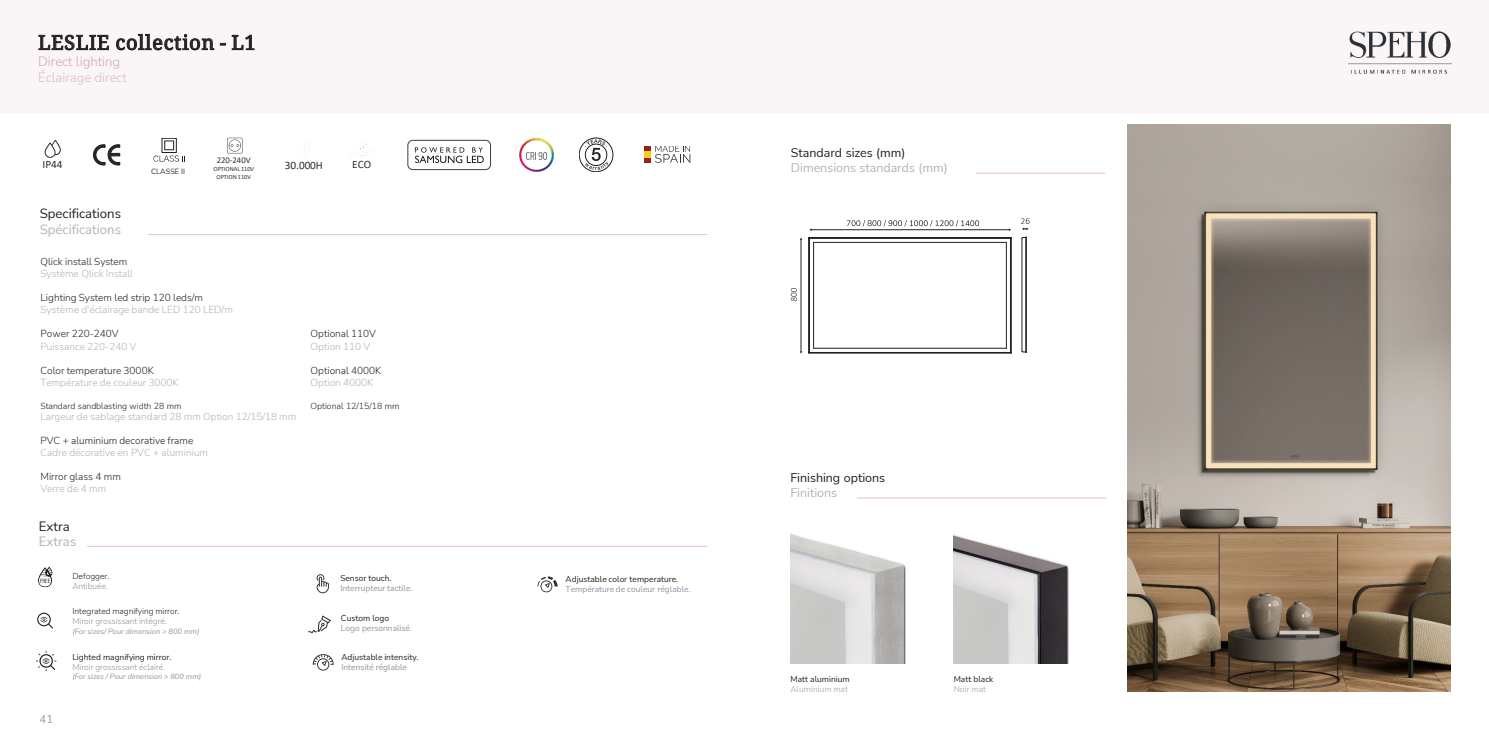
<style>
.page{position:relative;width:1489px;height:745px;background:#fff}
.page>*{position:absolute;margin:0;border:0;box-sizing:border-box;transform-origin:0 0}
.t1{font:20px "Noto Serif";letter-spacing:.035em;color:#231f20}
.t2{font:300 13.25px/15.8px "Nunito Sans";color:#debcc2}
.t3{font:13.25px/15.8px "Nunito Sans";color:#231f20}
.t4{font:13.25px/15.8px "Nunito Sans";color:#b2b3b7}
.t5{font:12.5px/15px "Nunito Sans";color:#b2b3b7}
.t6{font:12.5px/15px "Nunito Sans";color:#231f20}
.t7{font:11.25px "Calibri";color:#2d2f36}
.t8{font:11.25px "Nunito Sans";color:#9b9ca0}
.t9{font:300 10px/12px "Nunito Sans";color:#b2b3b7}
.t10{font:300 10px/12px "Nunito Sans";color:#231f20}
.t11{font:300 8.75px "Nunito Sans";letter-spacing:-.005em;color:#231f20}
.t12{font:8.75px "Calibri";letter-spacing:-.005em;color:#2d2f36}
.t13{font:8.38px/10px "Nunito Sans";color:#8f93a2}
.t14{font:8.38px/10px "Nunito Sans";letter-spacing:.005em;color:#231f20}
.t15{font:300 8.38px/10px "Nunito Sans";letter-spacing:-.005em;color:#231f20}
.t16{font:300 8.38px/10px "Nunito Sans";letter-spacing:-.005em;color:#8f93a2}
.t17{font:italic 7.5px "Nunito Sans";letter-spacing:.005em;color:#939598}
.t18{font:7.5px "Nunito Sans";letter-spacing:.005em;color:#2d2f36}
.t19{font:6.25px/7.5px "Calibri";letter-spacing:-.005em;color:#2d2f36;text-align:center}
.s1{color:#d3a6af}
.s2{color:#b2b3b7}
.s3{color:#231f20}
.s4{color:#8f93a2}
.s5{font-weight:400;color:#231f20}
</style>
<div class="page">
<div style="left:0;top:0;width:755px;height:113px;background:#faf6f7"></div>
<hr style="left:148px;top:234px;width:559px;height:1px;background:#e1c2c8">
<hr style="left:87px;top:545px;width:620px;height:1px;background:#e1c2c8">
<svg style="left:316px;top:574px;width:13px;height:19px"></svg>
<svg style="left:308px;top:615px;width:23px;height:17px"></svg>
<svg style="left:313px;top:654px;width:21px;height:17px"></svg>
<img style="left:519px;top:138px;width:34px;height:34px">
<svg style="left:526px;top:152px;width:21px;height:8px"></svg>
<div style="left:407px;top:140px;width:84px;height:30px;border:1px solid #3f3f40;border-radius:5px"></div>
<svg style="left:415px;top:147px;width:69px;height:16px"></svg>
<svg style="left:93px;top:144px;width:27px;height:21px"></svg>
<svg style="left:45px;top:140px;width:16px;height:18px"></svg>
<svg style="left:227px;top:138px;width:16px;height:15px"></svg>
<svg style="left:579px;top:138px;width:34px;height:33px"></svg>
<div style="left:579px;top:138px;width:34px;height:34px;border:1px solid #231f20;border-radius:50%"></div>
<svg style="left:585px;top:139px;width:23px;height:31px"></svg>
<svg style="left:153px;top:138px;width:32px;height:24px"></svg>
<svg style="left:644px;top:146px;width:46px;height:17px"></svg>
<svg style="left:349px;top:144px;width:19px;height:13px"></svg>
<svg style="left:37px;top:612px;width:16px;height:16px"></svg>
<svg style="left:38px;top:566px;width:14px;height:20px"></svg>
<svg style="left:36px;top:650px;width:20px;height:20px"></svg>
<svg style="left:537px;top:576px;width:20px;height:17px"></svg>
<img style="left:1127px;top:124px;width:322px;height:567px">
<div style="left:734px;top:0;width:754px;height:113px;background:#faf6f7"></div>
<hr style="left:975px;top:173px;width:130px;height:1px;background:#e1c2c8">
<hr style="left:856px;top:497px;width:250px;height:1px;background:#e1c2c8">
<img style="left:1348px;top:31px;width:104px;height:43px">
<svg style="left:1291px;top:455px;width:7px;height:3px"></svg>
<img style="left:953px;top:534px;width:116px;height:129px">
<img style="left:790px;top:533px;width:116px;height:130px">
<hr style="left:1026px;top:237px;width:1px;height:115px;background:#231f20">
<hr style="left:1025px;top:237px;width:1px;height:115px;background:#231f20">
<hr style="left:1021px;top:238px;width:1px;height:113px;background:#231f20">
<svg style="left:1021px;top:218px;width:8px;height:12px"></svg>
<hr style="left:809px;top:238px;width:201px;height:1px;background:#231f20">
<hr style="left:809px;top:238px;width:1px;height:114px;background:#231f20">
<hr style="left:813px;top:242px;width:1px;height:106px;background:#231f20">
<hr style="left:813px;top:242px;width:193px;height:1px;background:#231f20">
<hr style="left:1006px;top:242px;width:1px;height:106px;background:#231f20">
<hr style="left:813px;top:348px;width:193px;height:1px;background:#231f20">
<hr style="left:809px;top:352px;width:201px;height:1px;background:#231f20">
<hr style="left:1010px;top:238px;width:1px;height:114px;background:#231f20">
<hr style="left:808px;top:238px;width:1px;height:114px;background:#231f20">
<hr style="left:809px;top:237px;width:201px;height:1px;background:#231f20">
<hr style="left:800px;top:239px;width:1px;height:112px;background:#231f20">
<hr style="left:811px;top:229px;width:198px;height:1px;background:#231f20">
<svg style="left:790px;top:288px;width:6px;height:13px"></svg>
<svg style="left:846px;top:220px;width:133px;height:6px"></svg>
<p class="t1" style="left:38px;top:29px;width:219px">LESLIE collection - L1</p>
<p class="t2" style="left:38px;top:53px;width:90px"><span class="s1">Direct lighting<br></span>Éclairage direct</p>
<p class="t12" style="left:217px;top:153px;width:35px">220-240V</p>
<p class="t19" style="left:213px;top:165px;width:42px">OPTIONAL 110V<br>OPTION 110V</p>
<p class="t7" style="left:43px;top:156px;width:22px">IP44</p>
<p class="t7" style="left:285px;top:157px;width:40px">30.000H</p>
<p class="t18" style="left:151px;top:166px;width:36px">CLASSE II</p>
<p class="t3" style="left:40px;top:205px;width:83px">Specifications<br><span class="s2">Spécifications</span></p>
<p class="t7" style="left:352px;top:157px;width:20px">ECO</p>
<p class="t9" style="left:40px;top:255px;width:94px"><span class="s3">Qlick install System<br></span>Système Qlick Install</p>
<p class="t9" style="left:40px;top:291px;width:194px"><span class="s3">Lighting System led strip 120 leds/m<br></span>Système d'éclairage bande LED 120 LED/m</p>
<p class="t10" style="left:40px;top:327px;width:80px">Power 220-240V</p>
<p class="t10" style="left:310px;top:327px;width:67px">Optional 110V</p>
<p class="t9" style="left:40px;top:339px;width:97px">Puissance 220-240 V</p>
<p class="t9" style="left:310px;top:339px;width:61px">Option 110 V</p>
<p class="t10" style="left:40px;top:363px;width:115px">Color temperature 3000K</p>
<p class="t10" style="left:310px;top:363px;width:72px">Optional 4000K</p>
<p class="t9" style="left:40px;top:375px;width:140px">Température de couleur 3000K</p>
<p class="t9" style="left:310px;top:375px;width:64px">Option 4000K</p>
<p class="t11" style="left:40px;top:399px;width:142px">Standard sandblasting width 28 mm</p>
<p class="t11" style="left:310px;top:399px;width:90px">Optional 12/15/18 mm</p>
<p class="t9" style="left:40px;top:410px;width:257px">Largeur de sablage standard 28 mm Option 12/15/18 mm</p>
<p class="t9" style="left:40px;top:434px;width:169px"><span class="s3">PVC + aluminium decorative frame<br></span>Cadre décorative en PVC + aluminium</p>
<p class="t10" style="left:40px;top:470px;width:82px">Mirror glass 4 mm<br><span class="s2">Verre de 4 mm</span></p>
<p class="t4" style="left:39px;top:517px;width:39px"><span class="s3">Extra<br></span>Extras</p>
<p class="t8" style="left:40px;top:710px;width:15px">41</p>
<p class="t15" style="left:72px;top:570px;width:38px">Defogger.<br><span class="s4">Antibuée.</span></p>
<p class="t15" style="left:72px;top:605px;width:108px">Integrated magnifying mirror.<br><span class="s4">Miroir grossissant intégré.</span></p>
<p class="t17" style="left:72px;top:625px;width:128px">(For sizes/ Pour dimension &gt; 800 mm)</p>
<p class="t16" style="left:72px;top:651px;width:100px"><span class="s5">Lighted magnifying mirror.<br></span>Miroir grossissant éclairé.</p>
<p class="t17" style="left:72px;top:671px;width:130px">(For sizes / Pour dimension &gt; 800 mm)</p>
<p class="t13" style="left:340px;top:572px;width:74px"><span class="s3">Sensor touch.<br></span>Interrupteur tactile.</p>
<p class="t13" style="left:341px;top:612px;width:72px"><span class="s3">Custom logo<br></span>Logo personnalisé.</p>
<p class="t14" style="left:341px;top:651px;width:79px">Adjustable intensity.<br><span class="s4">Intensité réglable</span></p>
<p class="t5" style="left:790px;top:145px;width:158px"><span class="s3">Standard sizes (mm)<br></span>Dimensions standards (mm)</p>
<p class="t13" style="left:565px;top:573px;width:126px"><span class="s3">Adjustable color temperature.<br></span>Température de couleur réglable.</p>
<p class="t6" style="left:790px;top:469px;width:96px">Finishing options<br><span class="s2">Finitions</span></p>
<p class="t14" style="left:790px;top:673px;width:61px">Matt aluminium<br><span class="s2">Aluminium mat</span></p>
<p class="t14" style="left:953px;top:673px;width:41px">Matt black<br><span class="s2">Noir mat</span></p>
</div>
